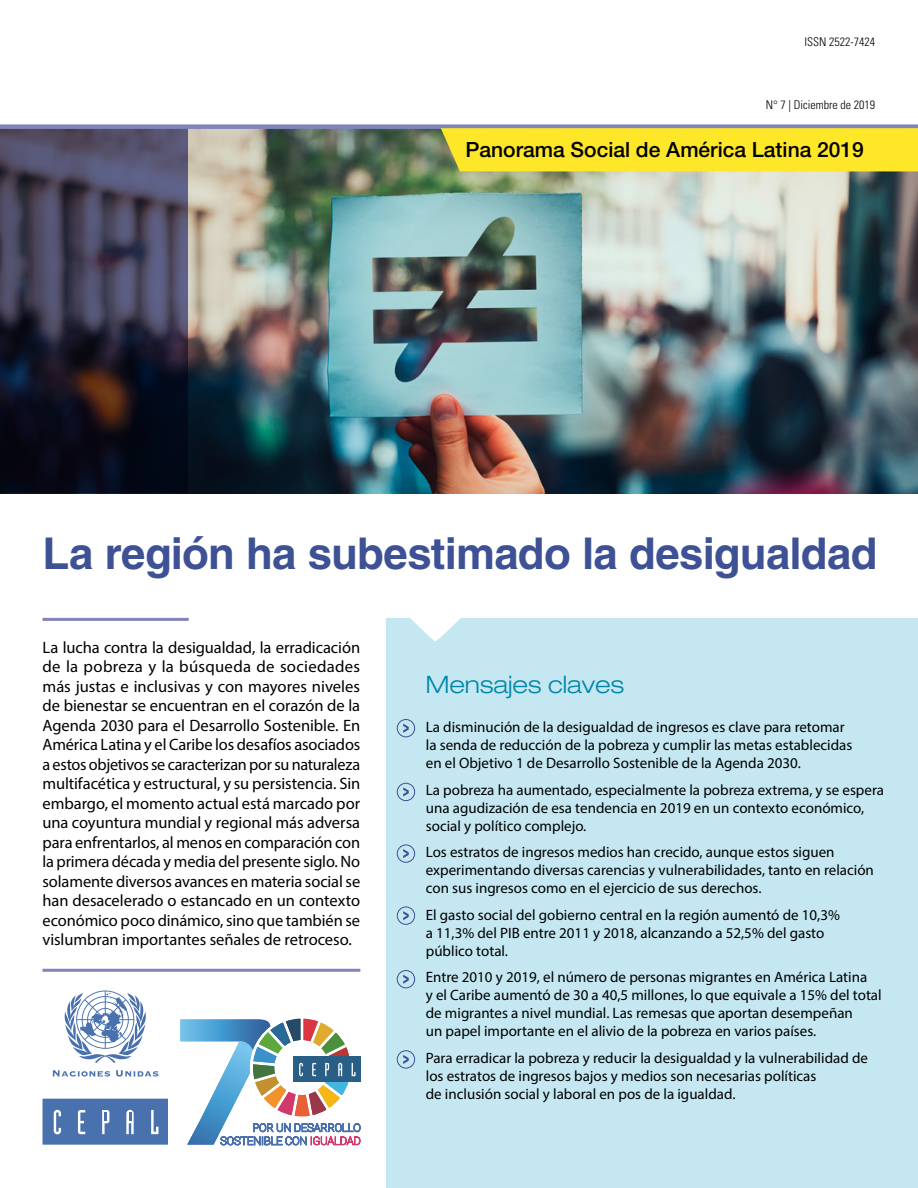
<style>
.page{position:relative;width:918px;height:1188px;background:#fff}
.page>*{position:absolute;margin:0;border:0;box-sizing:border-box;transform-origin:0 0}
.t1{font:700 43.8px "Helvetica LT Std";letter-spacing:-.015em;color:#3e5195}
.t2{font:300 expanded 24px "Helvetica Neue LT Std";color:#0087a9}
.t3{font:500 21px "Helvetica Neue LT Std";color:#000}
.t4{font:16.5px/19.5px "Myriad Pro";letter-spacing:-.005em;color:#000;text-align:justify}
.t5{font:15px/18px "Myriad Pro";color:#000}
.t6{font:300 condensed 12px "Univers LT Std";color:#000}
</style>
<div class="page">
<img style="left:188px;top:129px;width:730px;height:364px">
<svg style="left:0;top:129px;width:188px;height:364px;background:#302f42"></svg>
<div style="left:0;top:124px;width:918px;height:5px;background:#8183b9"></div>
<hr style="left:43px;top:618px;width:146px;height:3px;background:#8183b9">
<hr style="left:43px;top:969px;width:317px;height:3px;background:#8183b9">
<div style="left:386px;top:618px;width:532px;height:570px;background:#c4e7f1"></div>
<div style="left:441px;top:128px;width:477px;height:43px;background:#fde728"></div>
<svg style="left:53px;top:1070px;width:57px;height:7px"></svg>
<svg style="left:116px;top:1070px;width:42px;height:7px"></svg>
<svg style="left:43px;top:1099px;width:125px;height:46px;background:#587db5"></svg>
<svg style="left:64px;top:991px;width:82px;height:72px"></svg>
<svg style="left:180px;top:1019px;width:181px;height:127px"></svg>
<div style="left:397px;top:719px;width:18px;height:18px;border:1px solid #3e5195;border-radius:50%"></div>
<svg style="left:403px;top:724px;width:6px;height:9px"></svg>
<div style="left:397px;top:783px;width:18px;height:18px;border:1px solid #3e5195;border-radius:50%"></div>
<svg style="left:403px;top:787px;width:6px;height:10px"></svg>
<div style="left:397px;top:845px;width:18px;height:18px;border:1px solid #3e5195;border-radius:50%"></div>
<svg style="left:403px;top:849px;width:6px;height:9px"></svg>
<div style="left:397px;top:907px;width:18px;height:18px;border:1px solid #3e5195;border-radius:50%"></div>
<svg style="left:403px;top:911px;width:6px;height:9px"></svg>
<div style="left:397px;top:970px;width:18px;height:18px;border:1px solid #3e5195;border-radius:50%"></div>
<svg style="left:403px;top:975px;width:6px;height:9px"></svg>
<div style="left:397px;top:1050px;width:18px;height:18px;border:1px solid #3e5195;border-radius:50%"></div>
<svg style="left:403px;top:1055px;width:6px;height:9px"></svg>
<p class="t6" style="left:804px;top:34px;width:72px">ISSN 2522-7424</p>
<p class="t6" style="left:766px;top:98px;width:111px">N° 7 | Diciembre de 2019</p>
<h3 class="t3" style="left:466px;top:137px;width:400px">Panorama Social de América Latina 2019</h3>
<h1 class="t1" style="left:43px;top:527px;width:837px">La región ha subestimado la desigualdad</h1>
<p class="t4" style="left:43px;top:637px;width:319px">La lucha contra la desigualdad, la erradicación de la pobreza y la búsqueda de sociedades más justas e inclusivas y con mayores niveles de bienestar se encuentran en el corazón de la Agenda 2030 para el Desarrollo Sostenible. En América Latina y el Caribe los desafíos asociados a estos objetivos se caracterizan por su naturaleza multifacética y estructural, y su persistencia. Sin embargo, el momento actual está marcado por una coyuntura mundial y regional más adversa para enfrentarlos, al menos en comparación con la primera década y media del presente siglo. No solamente diversos avances en materia social se han desacelerado o estancado en un contexto económico poco dinámico, sino que también se vislumbran importantes señales de retroceso.</p>
<h2 class="t2" style="left:426px;top:670px;width:200px">Mensajes claves</h2>
<p class="t5" style="left:426px;top:718px;width:428px">La disminución de la desigualdad de ingresos es clave para retomar la senda de reducción de la pobreza y cumplir las metas establecidas en el Objetivo 1 de Desarrollo Sostenible de la Agenda 2030.</p>
<p class="t5" style="left:426px;top:780px;width:460px">La pobreza ha aumentado, especialmente la pobreza extrema, y se espera una agudización de esa tendencia en 2019 en un contexto económico, social y político complejo.</p>
<p class="t5" style="left:426px;top:843px;width:450px">Los estratos de ingresos medios han crecido, aunque estos siguen experimentando diversas carencias y vulnerabilidades, tanto en relación con sus ingresos como en el ejercicio de sus derechos.</p>
<p class="t5" style="left:426px;top:905px;width:416px">El gasto social del gobierno central en la región aumentó de 10,3% a 11,3% del PIB entre 2011 y 2018, alcanzando a 52,5% del gasto público total.</p>
<p class="t5" style="left:426px;top:968px;width:457px">Entre 2010 y 2019, el número de personas migrantes en América Latina<br>y el Caribe aumentó de 30 a 40,5 millones, lo que equivale a 15% del total de migrantes a nivel mundial. Las remesas que aportan desempeñan<br>un papel importante en el alivio de la pobreza en varios países.</p>
<p class="t5" style="left:426px;top:1048px;width:444px">Para erradicar la pobreza y reducir la desigualdad y la vulnerabilidad de los estratos de ingresos bajos y medios son necesarias políticas<br>de inclusión social y laboral en pos de la igualdad.</p>
</div>
